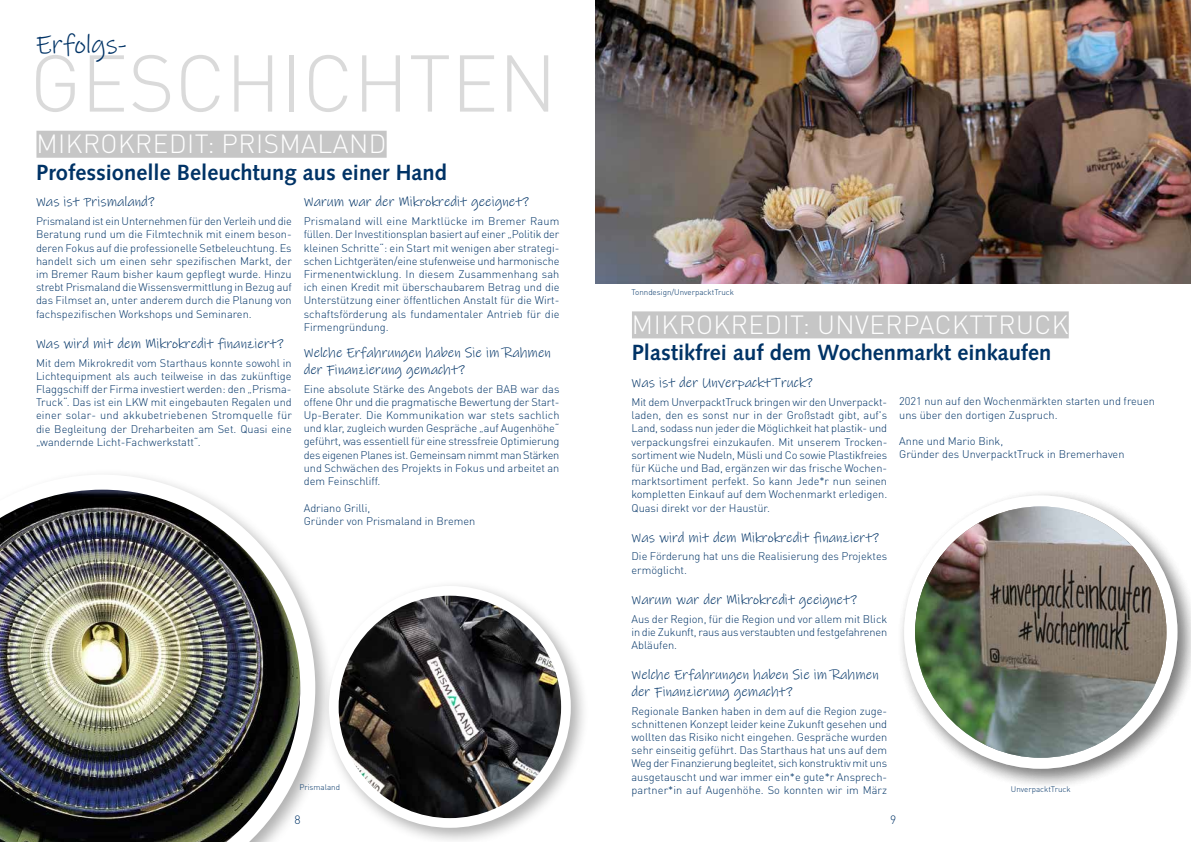
<style>
.page{position:relative;width:1191px;height:842px;background:#fff}
.page>*{position:absolute;margin:0;border:0;box-sizing:border-box;transform-origin:0 0}
.t1{font:300 79px "DIN Pro";color:#dadada}
.t2{font:27px "Ink Free";color:#036}
.t3{font:300 26px "DIN Pro";letter-spacing:.02em;color:#fff}
.t4{font:700 22px "Syntax LT Std";color:#036}
.t5{font:14px/16.8px "Ink Free";color:#036}
.t6{font:300 12px "DIN Pro";color:#036}
.t7{font:300 11px/13.2px "DIN Pro";color:#036;text-align:justify}
.t8{font:300 8px "DIN Pro";color:#036}
</style>
<div class="page">
<div style="left:0;top:468px;width:335px;height:374px;background:#000;opacity:.31"></div>
<svg style="left:0;top:475px;width:315px;height:367px"></svg>
<div style="left:897px;top:488px;width:294px;height:302px;background:#000;opacity:.31"></div>
<div style="left:904px;top:495px;width:273px;height:274px;background:#fff;border-radius:50%"></div>
<div style="left:322px;top:579px;width:267px;height:263px;background:#000;opacity:.31"></div>
<div style="left:329px;top:586px;width:242px;height:242px;background:#fff;border-radius:50%"></div>
<img style="left:0;top:490px;width:300px;height:352px">
<img style="left:915px;top:506px;width:251px;height:252px;border-radius:126px">
<img style="left:339px;top:596px;width:222px;height:222px;border-radius:111px">
<img style="left:595px;top:0;width:596px;height:283px">
<div style="left:36px;top:131px;width:351px;height:27px;background:#c6c6c6"></div>
<div style="left:632px;top:311px;width:436px;height:27px;background:#c6c6c6"></div>
<h2 class="t2" style="left:36px;top:29px;width:93px">Erfolgs-</h2>
<h1 class="t1" style="left:30px;top:22px;width:529px">GESCHICHTEN</h1>
<h3 class="t3" style="left:36px;top:124px;width:351px">MIKROKREDIT: PRISMALAND</h3>
<h3 class="t4" style="left:36px;top:159px;width:412px">Professionelle Beleuchtung aus einer Hand</h3>
<p class="t5" style="left:36px;top:194px;width:120px">Was ist Prismaland?</p>
<p class="t7" style="left:36px;top:214px;width:257px">Prismaland ist ein Unternehmen für den Verleih und die Beratung rund um die Filmtechnik mit einem beson&shy;deren Fokus auf die professionelle Setbeleuchtung. Es handelt sich um einen sehr spezifischen Markt, der im Bremer Raum bisher kaum gepflegt wurde. Hinzu strebt Prismaland die Wissensvermittlung in Bezug auf das Filmset an, unter anderem durch die Planung von fachspezifischen Workshops und Seminaren.</p>
<p class="t5" style="left:36px;top:335px;width:249px">Was wird mit dem Mikrokredit finanziert?</p>
<p class="t7" style="left:36px;top:355px;width:257px">Mit dem Mikrokredit vom Starthaus konnte sowohl in Lichtequipment als auch teilweise in das zukünftige Flaggschiff der Firma investiert werden: den „Prisma-Truck“. Das ist ein LKW mit eingebauten Regalen und einer solar- und akkubetriebenen Stromquelle für die Begleitung der Dreharbeiten am Set. Quasi eine „wandernde Licht-Fachwerkstatt“.</p>
<p class="t5" style="left:304px;top:194px;width:227px">Warum war der Mikrokredit geeignet?</p>
<p class="t7" style="left:304px;top:214px;width:257px">Prismaland will eine Marktlücke im Bremer Raum füllen. Der Investitionsplan basiert auf einer „Politik der kleinen Schritte“: ein Start mit wenigen aber strategi&shy;schen Lichtgeräten/eine stufenweise und harmonische Firmenentwicklung. In diesem Zusammenhang sah ich einen Kredit mit überschaubarem Betrag und die Unterstützung einer öffentlichen Anstalt für die Wirt&shy;schaftsförderung als fundamentaler Antrieb für die Firmengründung.</p>
<p class="t8" style="left:631px;top:286px;width:104px">Tonndesign/UnverpacktTruck</p>
<h3 class="t3" style="left:632px;top:304px;width:438px">MIKROKREDIT: UNVERPACKTTRUCK</h3>
<h3 class="t4" style="left:631px;top:340px;width:421px">Plastikfrei auf dem Wochenmarkt einkaufen</h3>
<p class="t5" style="left:304px;top:345px;width:249px">Welche Erfahrungen haben Sie im Rahmen der Finanzierung gemacht?</p>
<p class="t7" style="left:304px;top:381px;width:257px">Eine absolute Stärke des Angebots der BAB war das offene Ohr und die pragmatische Bewertung der Start-Up-Berater. Die Kommunikation war stets sachlich und klar, zugleich wurden Gespräche „auf Augenhöhe“ geführt, was essentiell für eine stressfreie Optimierung des eigenen Planes ist. Gemeinsam nimmt man Stärken und Schwächen des Projekts in Fokus und arbeitet an dem Feinschliff.</p>
<p class="t7" style="left:304px;top:500px;width:173px">Adriano Grilli,<br>Gründer von Prismaland in Bremen</p>
<p class="t5" style="left:631px;top:375px;width:183px">Was ist der UnverpacktTruck?</p>
<p class="t7" style="left:631px;top:394px;width:257px">Mit dem UnverpacktTruck bringen wir den Unverpackt&shy;laden, den es sonst nur in der Großstadt gibt, auf's Land, sodass nun jeder die Möglichkeit hat plastik- und verpackungsfrei einzukaufen. Mit unserem Trocken&shy;sortiment wie Nudeln, Müsli und Co sowie Plastikfreies für Küche und Bad, ergänzen wir das frische Wochen&shy;marktsortiment perfekt. So kann Jede*r nun seinen kompletten Einkauf auf dem Wochenmarkt erledigen.<br>Quasi direkt vor der Haustür.</p>
<p class="t5" style="left:631px;top:529px;width:249px">Was wird mit dem Mikrokredit finanziert?</p>
<p class="t7" style="left:631px;top:549px;width:257px">Die Förderung hat uns die Realisierung des Projektes ermöglicht.</p>
<p class="t5" style="left:631px;top:591px;width:227px">Warum war der Mikrokredit geeignet?</p>
<p class="t7" style="left:631px;top:611px;width:257px">Aus der Region, für die Region und vor allem mit Blick in die Zukunft, raus aus verstaubten und festgefahrenen Abläufen.</p>
<p class="t5" style="left:631px;top:666px;width:249px">Welche Erfahrungen haben Sie im Rahmen der Finanzierung gemacht?</p>
<p class="t7" style="left:631px;top:703px;width:257px">Regionale Banken haben in dem auf die Region zuge&shy;schnittenen Konzept leider keine Zukunft gesehen und wollten das Risiko nicht eingehen. Gespräche wurden sehr einseitig geführt. Das Starthaus hat uns auf dem Weg der Finanzierung begleitet, sich konstruktiv mit uns ausgetauscht und war immer ein*e gute*r Ansprech&shy;partner*in auf Augenhöhe. So konnten wir im März</p>
<p class="t7" style="left:899px;top:394px;width:257px">2021 nun auf den Wochenmärkten starten und freuen uns über den dortigen Zuspruch.</p>
<p class="t7" style="left:899px;top:434px;width:227px">Anne und Mario Bink,<br>Gründer des UnverpacktTruck in Bremerhaven</p>
<p class="t8" style="left:299px;top:780px;width:42px">Prismaland</p>
<p class="t8" style="left:1011px;top:782px;width:61px">UnverpacktTruck</p>
<p class="t6" style="left:295px;top:811px;width:8px">8</p>
<p class="t6" style="left:890px;top:811px;width:8px">9</p>
</div>
